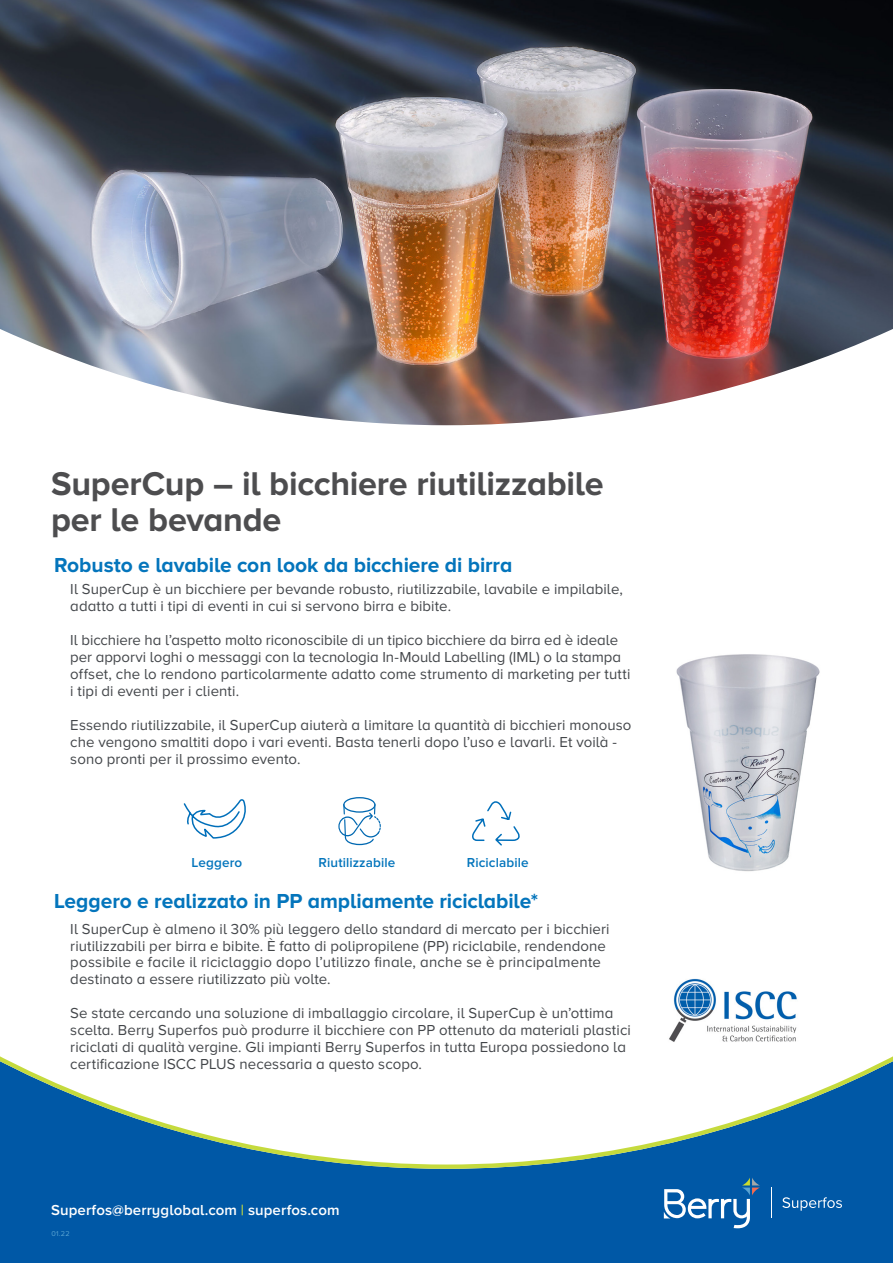
<style>
.page{position:relative;width:893px;height:1263px;background:#fff}
.page>*{position:absolute;margin:0;border:0;box-sizing:border-box;transform-origin:0 0}
.Title_Head{font:700 34.05px/36px "Proxima Nova A";letter-spacing:-.01em;color:#4d4d4f}
.t1{font:700 21px "Proxima Nova A";letter-spacing:-.005em;color:#0475bc}
.Brødtekst{font:15px/17px "Proxima Nova A";letter-spacing:.005em;color:#43464a}
.t2{font:600 15px "Proxima Nova A";letter-spacing:.005em;color:#fff}
.Brødtekst-2{font:600 13.5px "Proxima Nova";letter-spacing:.01em;color:#0475bc}
.t3{font:7.35px "Proxima Nova A";color:#59a3d1}
.s1{color:#c5da3d}
</style>
<div class="page">
<div style="left:0;top:1169px;width:893px;height:94px;background:#0058a6"></div>
<svg style="left:0;top:1056px;width:893px;height:113px"></svg>
<img style="left:0;top:0;width:893px;height:425px">
<img style="left:660px;top:978px;width:148px;height:79px">
<hr style="left:771px;top:1187px;width:1px;height:31px;background:#fff">
<svg style="left:782px;top:1197px;width:60px;height:14px"></svg>
<svg style="left:664px;top:1177px;width:96px;height:51px;background:#3177b5"></svg>
<svg style="left:183px;top:799px;width:63px;height:40px"></svg>
<svg style="left:472px;top:801px;width:48px;height:45px"></svg>
<img style="left:676px;top:654px;width:144px;height:218px">
<svg style="left:338px;top:797px;width:43px;height:49px"></svg>
<p class="Title_Head" style="left:51px;top:465px;width:554px">SuperCup – il bicchiere riutilizzabile per le bevande</p>
<p class="t1" style="left:54px;top:553px;width:460px">Robusto e lavabile con look da bicchiere di birra</p>
<p class="Brødtekst" style="left:70px;top:580px;width:554px">Il SuperCup è un bicchiere per bevande robusto, riutilizzabile, lavabile e impilabile, adatto a tutti i tipi di eventi in cui si servono birra e bibite.</p>
<p class="Brødtekst" style="left:70px;top:631px;width:562px">Il bicchiere ha l’aspetto molto riconoscibile di un tipico bicchiere da birra ed è ideale per apporvi loghi o messaggi con la tecnologia In-Mould Labelling (IML) o la stampa offset, che lo rendono particolarmente adatto come strumento di marketing per tutti i tipi di eventi per i clienti.</p>
<p class="Brødtekst" style="left:70px;top:716px;width:562px">Essendo riutilizzabile, il SuperCup aiuterà a limitare la quantità di bicchieri monouso che vengono smaltiti dopo i vari eventi. Basta tenerli dopo l’uso e lavarli. Et voilà - sono pronti per il prossimo evento.</p>
<p class="Brødtekst-2" style="left:191px;top:855px;width:52px">Leggero</p>
<p class="Brødtekst-2" style="left:319px;top:855px;width:78px">Riutilizzabile</p>
<p class="Brødtekst-2" style="left:467px;top:855px;width:63px">Riciclabile</p>
<p class="t1" style="left:54px;top:889px;width:486px">Leggero e realizzato in PP ampliamente riciclabile*</p>
<p class="Brødtekst" style="left:70px;top:920px;width:541px">Il SuperCup è almeno il 30% più leggero dello standard di mercato per i bicchieri</p>
<p class="Brødtekst" style="left:70px;top:937px;width:537px">riutilizzabili per birra e bibite. È fatto di polipropilene (PP) riciclabile, rendendone possibile e facile il riciclaggio dopo l’utilizzo finale, anche se è principalmente destinato a essere riutilizzato più volte.</p>
<p class="Brødtekst" style="left:70px;top:1005px;width:562px">Se state cercando una soluzione di imballaggio circolare, il SuperCup è un’ottima scelta. Berry Superfos può produrre il bicchiere con PP ottenuto da materiali plastici riciclati di qualità vergine. Gli impianti Berry Superfos in tutta Europa possiedono la certificazione ISCC PLUS necessaria a questo scopo.</p>
<p class="t2" style="left:51px;top:1201px;width:290px">Superfos@berryglobal.com <span class="s1">|</span> superfos.com</p>
<p class="t3" style="left:52px;top:1230px;width:20px">01.22</p>
</div>
